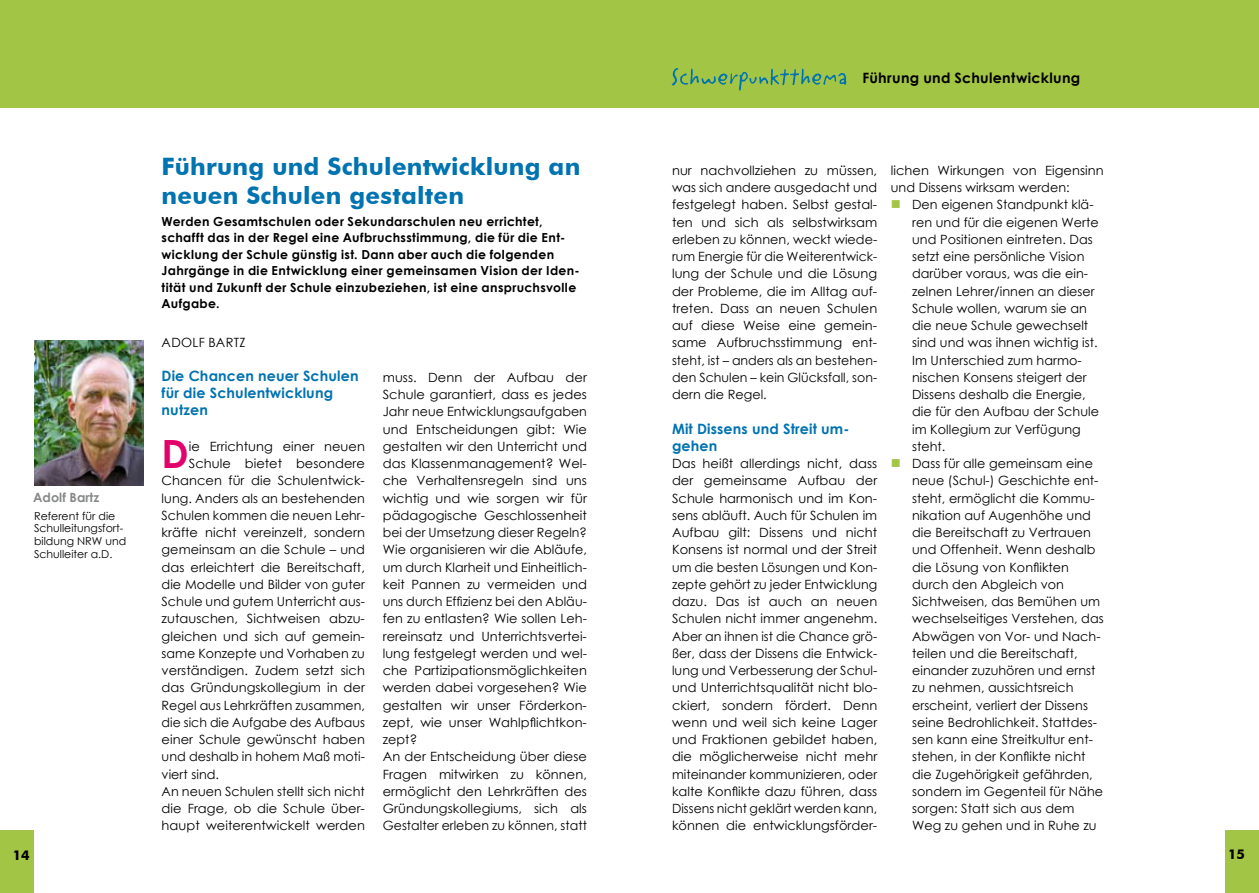
<style>
.page{position:relative;width:1259px;height:893px;background:#fff}
.page>*{position:absolute;margin:0;border:0;box-sizing:border-box;transform-origin:0 0}
.t1{font:700 38.85px "Century Gothic";color:#e2006a}
.t2{font:700 24px/28.5px "Futura BT";letter-spacing:.01em;color:#0073b1}
.t3{font:700 14.25px/17.2px "Century Gothic";letter-spacing:.01em;color:#0073b1}
.t4{font:700 14.25px "Century Gothic";letter-spacing:.02em;color:#000}
.t5{font:700 13.5px "Futura BT";color:#000}
.t6{font:13.5px "Wingdings";color:#a3c545}
.t7{font:12.75px/17.2px "Century Gothic";letter-spacing:.005em;color:#000}
.t8{font:700 12.75px "Century Gothic";letter-spacing:.005em;color:#878889}
.t9{font:700 12.45px/16.5px "Century Gothic";letter-spacing:.025em;color:#000}
.t10{font:10.95px/12.8px "Century Gothic";color:#000}
</style>
<div class="page">
<div style="left:0;top:830px;width:34px;height:63px;background:#a3c545"></div>
<div style="left:0;top:0;width:629px;height:108px;background:#a3c545"></div>
<div style="left:1225px;top:830px;width:34px;height:63px;background:#a3c545"></div>
<div style="left:629px;top:0;width:630px;height:108px;background:#a3c545"></div>
<img style="left:34px;top:340px;width:110px;height:146px">
<svg style="left:672px;top:68px;width:174px;height:23px"></svg>
<p class="t8" style="left:33px;top:488px;width:68px">Adolf Bartz</p>
<p class="t10" style="left:34px;top:509px;width:94px">Referent für die<br>Schulleitungsfort&shy;bildung NRW und<br>Schulleiter a.D.</p>
<h2 class="t2" style="left:162px;top:152px;width:420px">Führung und Schulentwicklung an neuen Schulen gestalten</h2>
<p class="t9" style="left:162px;top:213px;width:419px">Werden Gesamtschulen oder Sekundarschulen neu errichtet, schafft das in der Regel eine Aufbruchsstimmung, die für die Ent&shy;wicklung der Schule günstig ist. Dann aber auch die folgenden Jahrgänge in die Entwicklung einer gemeinsamen Vision der Iden&shy;tität und Zukunft der Schule einzubeziehen, ist eine anspruchsvolle Aufgabe.</p>
<p class="t7" style="left:162px;top:334px;width:86px">ADOLF BARTZ</p>
<p class="t3" style="left:162px;top:366px;width:198px">Die Chancen neuer Schulen für die Schulentwicklung nutzen</p>
<h1 class="t1" style="left:162px;top:424px;width:29px">D</h1>
<p class="t7" style="left:189px;top:437px;width:177px">ie Errichtung einer neuen</p>
<p class="t7" style="left:383px;top:368px;width:206px">muss. Denn der Aufbau der<br>Schule garantiert, dass es jedes<br>Jahr neue Entwicklungsaufgaben und Entscheidungen gibt: Wie gestalten wir den Unterricht und das Klassenmanagement? Wel&shy;che Verhaltensregeln sind uns wichtig und wie sorgen wir für pädagogische Geschlossenheit bei der Umsetzung dieser Regeln?<br>Wie organisieren wir die Abläufe, um durch Klarheit und Einheitlich&shy;keit Pannen zu vermeiden und uns durch Effizienz bei den Abläu&shy;fen zu entlasten? Wie sollen Leh&shy;rereinsatz und Unterrichtsvertei&shy;lung festgelegt werden und wel&shy;che Partizipationsmöglichkeiten werden dabei vorgesehen? Wie gestalten wir unser Förderkon&shy;zept, wie unser Wahlpflichtkon&shy;zept?<br>An der Entscheidung über diese<br>Fragen mitwirken zu können, ermöglicht den Lehrkräften des<br>Gründungskollegiums, sich als<br>Gestalter erleben zu können, statt</p>
<p class="t7" style="left:189px;top:455px;width:177px">Schule bietet besondere</p>
<p class="t7" style="left:162px;top:472px;width:205px">Chancen für die Schulentwick-</p>
<p class="t7" style="left:162px;top:489px;width:205px">lung. Anders als an bestehenden</p>
<p class="t7" style="left:162px;top:506px;width:205px">Schulen kommen die neuen Lehr-</p>
<p class="t7" style="left:162px;top:524px;width:205px">kräfte nicht vereinzelt, sondern</p>
<p class="t7" style="left:162px;top:541px;width:205px">gemeinsam an die Schule – und</p>
<p class="t7" style="left:162px;top:558px;width:205px">das erleichtert die Bereitschaft,</p>
<p class="t7" style="left:162px;top:575px;width:205px">die Modelle und Bilder von guter</p>
<p class="t7" style="left:162px;top:593px;width:205px">Schule und gutem Unterricht aus-</p>
<p class="t7" style="left:162px;top:610px;width:205px">zutauschen, Sichtweisen abzu-</p>
<p class="t7" style="left:162px;top:627px;width:205px">gleichen und sich auf gemein-</p>
<p class="t7" style="left:162px;top:644px;width:205px">same Konzepte und Vorhaben zu</p>
<p class="t7" style="left:162px;top:662px;width:205px">verständigen. Zudem setzt sich</p>
<p class="t7" style="left:162px;top:679px;width:205px">das Gründungskollegium in der</p>
<p class="t7" style="left:162px;top:696px;width:205px">Regel aus Lehrkräften zusammen,</p>
<p class="t7" style="left:162px;top:713px;width:205px">die sich die Aufgabe des Aufbaus</p>
<p class="t7" style="left:162px;top:731px;width:205px">einer Schule gewünscht haben</p>
<p class="t7" style="left:162px;top:748px;width:205px">und deshalb in hohem Maß moti-</p>
<p class="t7" style="left:162px;top:765px;width:59px">viert sind.</p>
<p class="t7" style="left:162px;top:782px;width:205px">An neuen Schulen stellt sich nicht</p>
<p class="t7" style="left:162px;top:800px;width:205px">die Frage, ob die Schule über-</p>
<p class="t7" style="left:162px;top:817px;width:205px">haupt weiterentwickelt werden</p>
<p class="t4" style="left:862px;top:67px;width:219px">Führung und Schulentwicklung</p>
<p class="t7" style="left:672px;top:161px;width:207px;text-align:justify">nur nachvollziehen zu müssen, was sich andere ausgedacht und festgelegt haben. Selbst gestal&shy;ten und sich als selbstwirksam erleben zu können, weckt wiede&shy;rum Energie für die Weiterentwick&shy;lung der Schule und die Lösung der Probleme, die im Alltag auf&shy;treten. Dass an neuen Schulen auf diese Weise eine gemein&shy;same Aufbruchsstimmung ent&shy;steht, ist – anders als an bestehen&shy;den Schulen – kein Glücksfall, son&shy;dern die Regel.</p>
<p class="t3" style="left:672px;top:419px;width:179px">Mit Dissens und Streit um&shy;gehen</p>
<p class="t7" style="left:672px;top:455px;width:207px;text-align:justify">Das heißt allerdings nicht, dass der gemeinsame Aufbau der Schule harmonisch und im Kon&shy;sens abläuft. Auch für Schulen im Aufbau gilt: Dissens und nicht Konsens ist normal und der Streit um die besten Lösungen und Kon&shy;zepte gehört zu jeder Entwicklung dazu. Das ist auch an neuen Schulen nicht immer angenehm.<br>Aber an ihnen ist die Chance grö&shy;ßer, dass der Dissens die Entwick&shy;lung und Verbesserung der Schul&shy;und Unterrichtsqualität nicht blo&shy;ckiert, sondern fördert. Denn wenn und weil sich keine Lager und Fraktionen gebildet haben, die möglicherweise nicht mehr miteinander kommunizieren, oder kalte Konflikte dazu führen, dass Dissens nicht geklärt werden kann, können die entwicklungsförder-</p>
<p class="t7" style="left:891px;top:161px;width:214px">lichen Wirkungen von Eigensinn und Dissens wirksam werden:</p>
<p class="t7" style="left:912px;top:196px;width:193px">Den eigenen Standpunkt klä&shy;ren und für die eigenen Werte und Positionen eintreten. Das setzt eine persönliche Vision darüber voraus, was die ein&shy;zelnen Lehrer/innen an dieser<br>Schule wollen, warum sie an die neue Schule gewechselt sind und was ihnen wichtig ist.<br>Im Unterschied zum harmo&shy;nischen Konsens steigert der<br>Dissens deshalb die Energie, die für den Aufbau der Schule im Kollegium zur Verfügung steht.<br>Dass für alle gemeinsam eine neue (Schul-) Geschichte ent&shy;steht, ermöglicht die Kommu&shy;nikation auf Augenhöhe und die Bereitschaft zu Vertrauen und Offenheit. Wenn deshalb die Lösung von Konflikten durch den Abgleich von<br>Sichtweisen, das Bemühen um wechselseitiges Verstehen, das<br>Abwägen von Vor- und Nach&shy;teilen und die Bereitschaft, einander zuzuhören und ernst zu nehmen, aussichtsreich erscheint, verliert der Dissens seine Bedrohlichkeit. Stattdes&shy;sen kann eine Streitkultur ent&shy;stehen, in der Konflikte nicht die Zugehörigkeit gefährden, sondern im Gegenteil für Nähe sorgen: Statt sich aus dem<br>Weg zu gehen und in Ruhe zu</p>
<p class="t6" style="left:891px;top:197px;width:12px">■</p>
<p class="t6" style="left:891px;top:456px;width:12px">■</p>
<p class="t5" style="left:13px;top:847px;width:9px">14</p>
<p class="t5" style="left:1228px;top:846px;width:9px">15</p>
</div>
